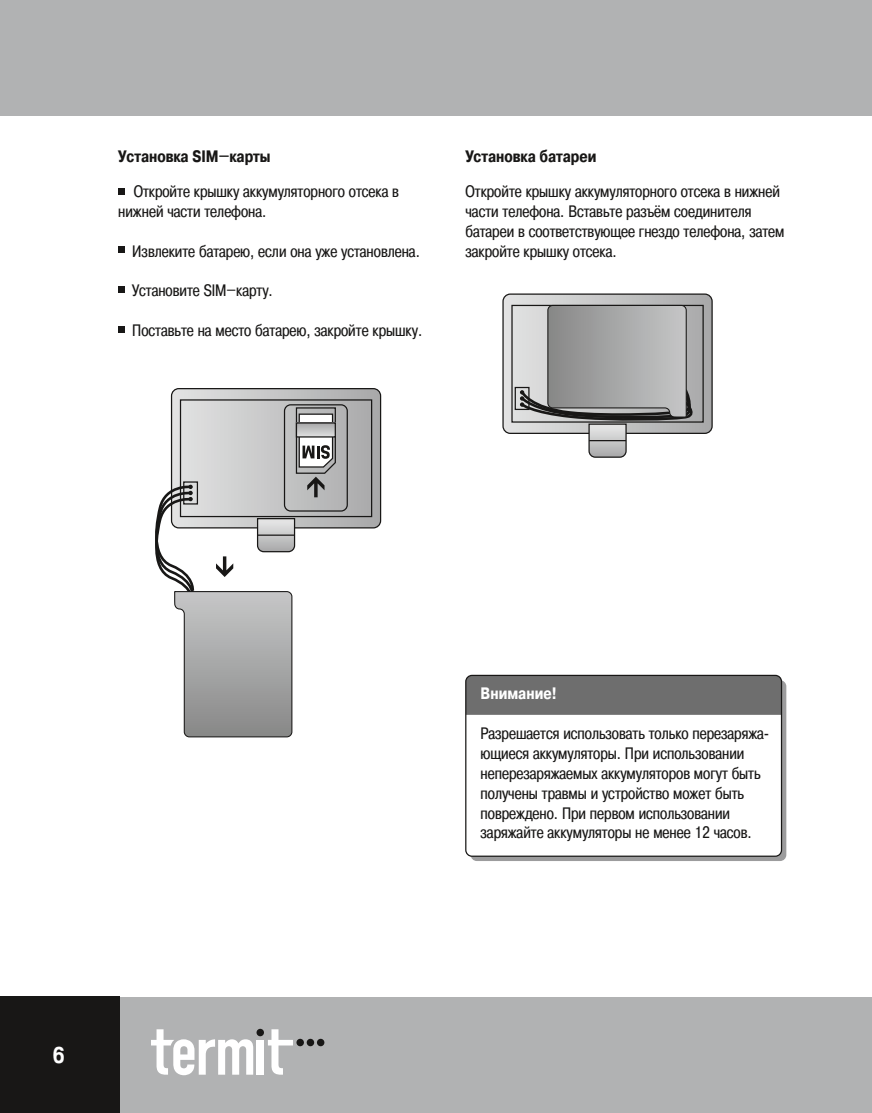
<style>
.page{position:relative;width:872px;height:1113px;background:#fff}
.page>*{position:absolute;margin:0;border:0;box-sizing:border-box;transform-origin:0 0}
.t1{font:700 22.75px "Pragmatica Cond C";color:#fff}
.t2{font:16.5px/20px "Pragmatica Cond C";color:#181716}
.t3{font:700 16.5px "Pragmatica Cond C";color:#181716}
.t4{font:700 16.5px "Pragmatica Cond C";color:#fff}
</style>
<div class="page">
<div style="left:0;top:997px;width:872px;height:116px;background:#b1b2b3"></div>
<div style="left:0;top:0;width:872px;height:116px;background:#b1b2b3"></div>
<div style="left:0;top:997px;width:119px;height:116px;background:#181716"></div>
<svg style="left:151px;top:1029px;width:102px;height:46px"></svg>
<div style="left:257px;top:1040px;width:7px;height:34px;background:#fff"></div>
<svg style="left:268px;top:1029px;width:25px;height:45px"></svg>
<svg style="left:256px;top:1028px;width:8px;height:8px"></svg>
<svg style="left:296px;top:1038px;width:8px;height:8px"></svg>
<div style="left:307px;top:1038px;width:7px;height:8px;background:#181716;border-radius:50%"></div>
<div style="left:317px;top:1038px;width:7px;height:8px;background:#181716;border-radius:50%"></div>
<div style="left:119px;top:188px;width:6px;height:7px;background:#181716"></div>
<div style="left:119px;top:246px;width:6px;height:7px;background:#181716"></div>
<svg style="left:119px;top:287px;width:6px;height:6px"></svg>
<svg style="left:119px;top:326px;width:6px;height:6px"></svg>
<svg style="left:155px;top:389px;width:225px;height:349px"></svg>
<svg style="left:503px;top:294px;width:209px;height:164px;background:#b0b1b1"></svg>
<div style="left:470px;top:680px;width:316px;height:181px;background:#9c9c9d;border-radius:6px"></div>
<div style="left:466px;top:675px;width:315px;height:181px;background:#fff;border-radius:6px"></div>
<div style="left:467px;top:675px;width:313px;height:40px;background:#6e6e6e"></div>
<div style="left:465px;top:675px;width:317px;height:182px;border:1px solid #181716;border-radius:6px"></div>
<p class="t3" style="left:118px;top:147px;width:154px">Установка SIM–карты</p>
<p class="t3" style="left:465px;top:147px;width:133px">Установка батареи</p>
<p class="t2" style="left:465px;top:181px;width:320px">Откройте крышку аккумуляторного отсека в нижней части телефона. Вставьте разъём соединителя батареи в соответствующее гнездо телефона, затем закройте крышку отсека.</p>
<p class="t2" style="left:118px;top:181px;width:282px;text-indent:15px">Откройте крышку аккумуляторного отсека в нижней части телефона.</p>
<p class="t2" style="left:132px;top:241px;width:289px">Извлеките батарею, если она уже установлена.</p>
<p class="t2" style="left:132px;top:281px;width:142px">Установите SIM–карту.</p>
<p class="t2" style="left:132px;top:320px;width:291px">Поставьте на место батарею, закройте крышку.</p>
<h1 class="t1" style="left:53px;top:1042px;width:13px">6</h1>
<p class="t4" style="left:480px;top:684px;width:78px">Внимание!</p>
<p class="t2" style="left:480px;top:723px;width:290px">Разрешается использовать только перезаряжа&shy;ющиеся аккумуляторы. При использовании неперезаряжаемых аккумуляторов могут быть получены травмы и устройство может быть повреждено. При первом использовании заряжайте аккумуляторы не менее 12 часов.</p>
</div>
